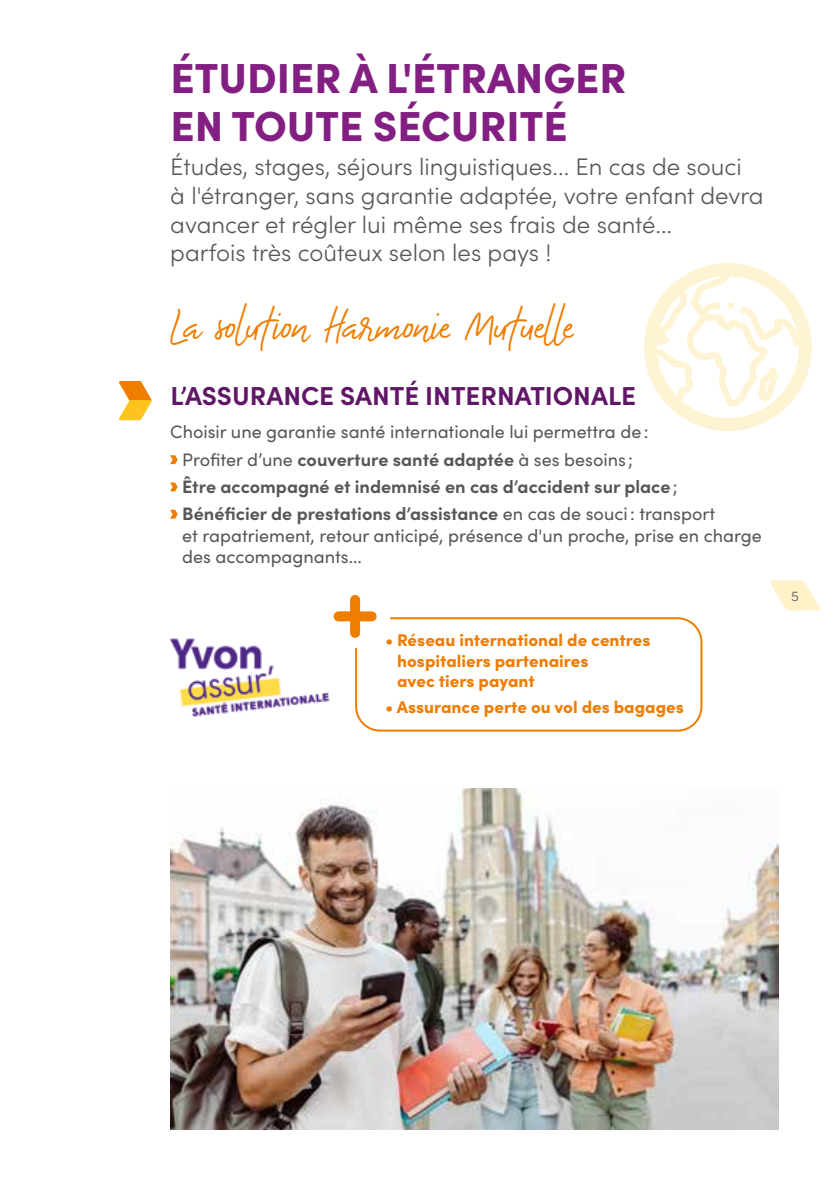
<style>
.page{position:relative;width:840px;height:1191px;background:#fff}
.page>*{position:absolute;margin:0;border:0;box-sizing:border-box;transform-origin:0 0}
.t1{font:46px "The Bouquet List";color:#ef7d00}
.t2{font:900 42px/48px "Sofia Pro";color:#831f82}
.t3{font:700 26px "Sofia Pro";color:#601766}
.t4{font:300 24px/28.8px "Sofia Pro";color:#575756}
.t5{font:700 18px/27.2px "Sofia Pro";color:#575756}
.t6{font:18px/21.6px "Sofia Pro";color:#575756}
.t7{font:900 17px/20.4px "Sofia Pro";color:#ef7d00}
.t8{font:300 14px "Sofia Pro";color:#575756}
.s1{font-weight:400}
</style>
<div class="page">
<svg style="left:770px;top:580px;width:49px;height:30px"></svg>
<svg style="left:170px;top:455px;width:7px;height:9px"></svg>
<svg style="left:170px;top:482px;width:7px;height:9px"></svg>
<svg style="left:170px;top:510px;width:7px;height:8px"></svg>
<svg style="left:119px;top:381px;width:33px;height:19px"></svg>
<svg style="left:119px;top:400px;width:33px;height:20px"></svg>
<img style="left:170px;top:788px;width:608px;height:341px">
<svg style="left:355px;top:616px;width:348px;height:116px"></svg>
<svg style="left:333px;top:595px;width:43px;height:43px"></svg>
<img style="left:169px;top:638px;width:161px;height:79px">
<svg style="left:657px;top:263px;width:155px;height:167px"></svg>
<div style="left:643px;top:263px;width:168px;height:168px;border:13px solid #fcc41c;border-radius:50%"></div>
<h2 class="t2" style="left:170px;top:50px;width:457px">ÉTUDIER À L'ÉTRANGER<br>EN TOUTE SÉCURITÉ</h2>
<h3 class="t4" style="left:170px;top:151px;width:594px">Études, stages, séjours linguistiques... En cas de souci<br>à l'étranger, sans garantie adaptée, votre enfant devra avancer et régler lui même ses frais de santé...<br>parfois très coûteux selon les pays !</h3>
<h1 class="t1" style="left:170px;top:296px;width:404px">La solution Harmonie Mutuelle</h1>
<h3 class="t3" style="left:170px;top:376px;width:467px">L’ASSURANCE SANTÉ INTERNATIONALE</h3>
<p class="t5" style="left:182px;top:417px;width:534px;text-indent:-12px"><span class="s1">Choisir une garantie santé internationale lui permettra de:<br>Profiter d’une</span> couverture santé adaptée <span class="s1">à ses besoins ;<br></span>Être accompagné et indemnisé en cas d’accident sur place<span class="s1">; </span>Bénéficier de prestations d’assistance <span class="s1">en cas de souci: transport</span></p>
<p class="t6" style="left:182px;top:523px;width:581px">et rapatriement, retour anticipé, présence d'un proche, prise en charge des accompagnants...</p>
<p class="t7" style="left:397px;top:628px;width:255px;text-indent:-12px">• Réseau international de centres hospitaliers partenaires<br>avec tiers payant</p>
<p class="t7" style="left:385px;top:695px;width:300px">• Assurance perte ou vol des bagages</p>
<p class="t8" style="left:790px;top:585px;width:9px">5</p>
</div>
